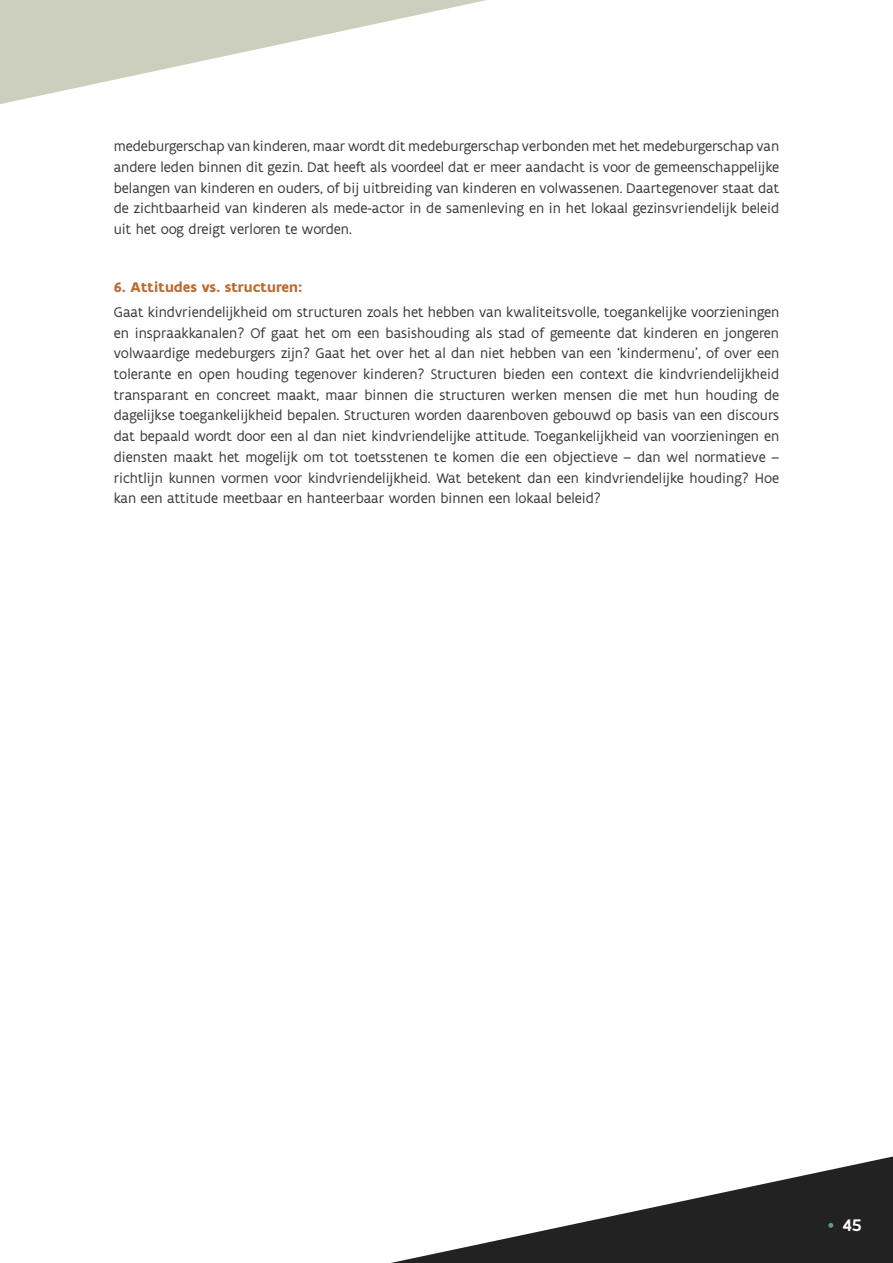
<style>
.page{position:relative;width:893px;height:1263px;background:#fff}
.page>*{position:absolute;margin:0;border:0;box-sizing:border-box;transform-origin:0 0}
.t1{font:500 18px "Flanders Art Sans";color:#fff}
.Tekst{font:15px/20.7px "Flanders Art Sans";color:#393939;text-align:justify}
.t2{font:700 15px "Flanders Art Sans";color:#bc6c32}
</style>
<div class="page">
<svg style="left:391px;top:1156px;width:502px;height:107px"></svg>
<svg style="left:828px;top:1223px;width:5px;height:5px"></svg>
<svg style="left:0;top:0;width:487px;height:104px"></svg>
<p class="Tekst" style="left:114px;top:136px;width:667px">medeburgerschap van kinderen, maar wordt dit medeburgerschap verbonden met het medeburgerschap van andere leden binnen dit gezin. Dat heeft als voordeel dat er meer aandacht is voor de gemeenschappelijke belangen van kinderen en ouders, of bij uitbreiding van kinderen en volwassenen. Daartegenover staat dat de zichtbaarheid van kinderen als mede-actor in de samenleving en in het lokaal gezinsvriendelijk beleid uit het oog dreigt verloren te worden.</p>
<h4 class="t2" style="left:114px;top:278px;width:190px">6. Attitudes vs. structuren:</h4>
<p class="Tekst" style="left:114px;top:302px;width:667px">Gaat kindvriendelijkheid om structuren zoals het hebben van kwaliteitsvolle, toegankelijke voorzieningen en inspraakkanalen? Of gaat het om een basishouding als stad of gemeente dat kinderen en jongeren volwaardige medeburgers zijn? Gaat het over het al dan niet hebben van een ‘kindermenu’, of over een tolerante en open houding tegenover kinderen? Structuren bieden een context die kindvriendelijkheid transparant en concreet maakt, maar binnen die structuren werken mensen die met hun houding de dagelijkse toegankelijkheid bepalen. Structuren worden daarenboven gebouwd op basis van een discours dat bepaald wordt door een al dan niet kindvriendelijke attitude. Toegankelijkheid van voorzieningen en diensten maakt het mogelijk om tot toetsstenen te komen die een objectieve – dan wel normatieve – richtlijn kunnen vormen voor kindvriendelijkheid. Wat betekent dan een kindvriendelijke houding? Hoe kan een attitude meetbaar en hanteerbaar worden binnen een lokaal beleid?</p>
<p class="t1" style="left:843px;top:1213px;width:20px">45</p>
</div>
